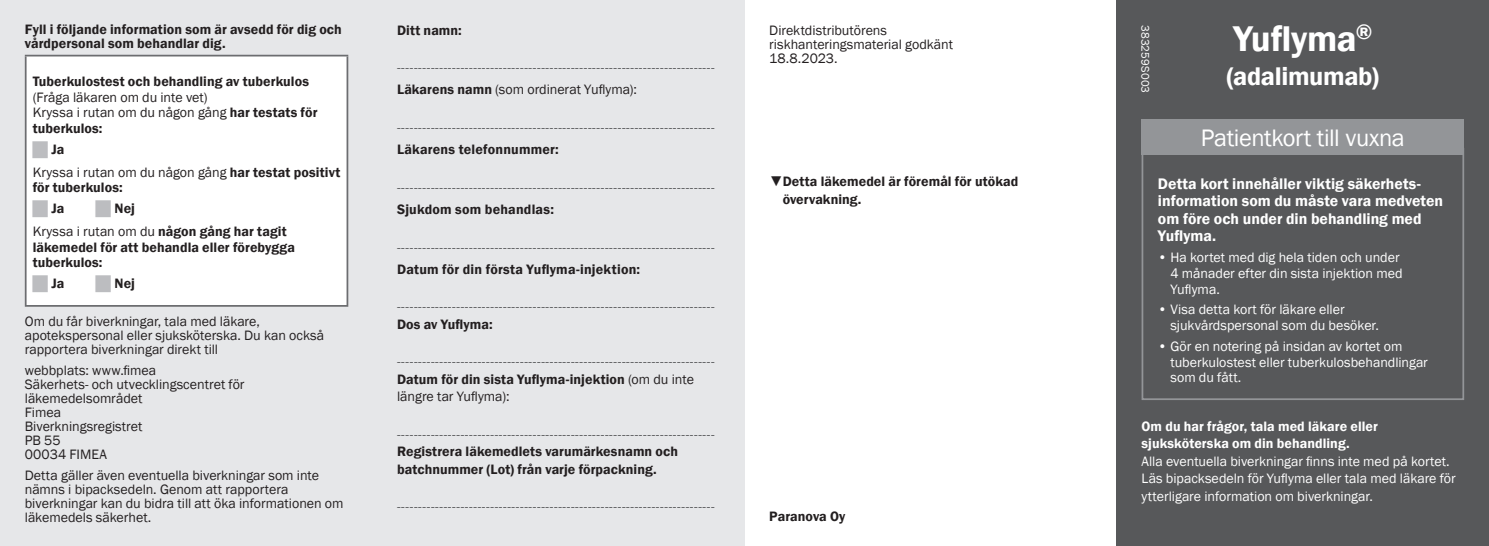
<style>
.page{position:relative;width:1489px;height:546px;background:#fff}
.page>*{position:absolute;margin:0;border:0;box-sizing:border-box;transform-origin:0 0}
.C__Generic_Name{font:600 36.75px "Franklin Gothic";letter-spacing:-.015em;color:#fff}
.E__Body__Book{font:600 26.25px "Franklin Gothic";letter-spacing:-.015em;color:#fff}
.C__Generic_Name-2{font:24.5px "Franklin Gothic";letter-spacing:-.02em;color:#fff}
.F__Body_Bold__Demi{font:600 15.75px/17.5px "Franklin Gothic";color:#fff}
.E__Body__Book-2{font:14px "Franklin Gothic";color:#57585a}
.E__Body__Book-3{font:14px/14px "Franklin Gothic";color:#231f20}
.E__Body__Book-4{font:600 14px/17.5px "Franklin Gothic";letter-spacing:.005em;color:#231f20}
.F__Body_Bold__Demi-2{font:14px/15.8px "Franklin Gothic";color:#fff}
.E__Body__Book-5{font:14px/17.5px "Franklin Gothic";color:#fff}
.F_Body_Book{font:600 14px "Franklin Gothic";letter-spacing:.015em;color:#231f20}
.D__Item_number{font:11.38px "Franklin Gothic";letter-spacing:.02em;color:#fff}
.s1{font-weight:600}
.s2{color:#bcbdc0}
.s3{font-weight:400}
.s4{font-weight:400;font-size:14.35px}
</style>
<div class="page">
<div style="left:1116px;top:0;width:372px;height:546px;background:#57585a"></div>
<div style="left:1141px;top:148px;width:322px;height:252px;border:2px solid #939598"></div>
<div style="left:1141px;top:119px;width:322px;height:36px;background:#939598"></div>
<div style="left:0;top:0;width:744px;height:546px;background:#e6e7e9"></div>
<div style="left:26px;top:56px;width:321px;height:250px;background:#fff"></div>
<hr style="left:25px;top:55px;width:323px;height:1px;background:#6c6d70">
<hr style="left:25px;top:56px;width:2px;height:249px;background:#6c6d70">
<hr style="left:346px;top:56px;width:2px;height:249px;background:#6c6d70">
<hr style="left:25px;top:305px;width:323px;height:2px;background:#6c6d70">
<p class="E__Body__Book-4" style="left:25px;top:20px;width:318px">Fyll i följande information som är avsedd för dig och</p>
<p class="E__Body__Book-4" style="left:25px;top:34px;width:202px">vårdpersonal som behandlar dig.</p>
<p class="E__Body__Book-4" style="left:33px;top:72px;width:278px">Tuberkulostest och behandling av tuberkulos</p>
<p class="E__Body__Book-3" style="left:33px;top:90px;width:176px">(Fråga läkaren om du inte vet)</p>
<p class="E__Body__Book-3" style="left:33px;top:105px;width:286px;line-height:15.8px">Kryssa i rutan om du någon gång <span class="s1">har testats för tuberkulos:</span></p>
<p class="E__Body__Book-4" style="left:33px;top:140px;width:33px"><span class="s2">█</span>Ja</p>
<p class="E__Body__Book-4" style="left:33px;top:164px;width:309px;line-height:15.8px"><span class="s3">Kryssa i rutan om du någon gång</span> har testat positivt för tuberkulos:</p>
<p class="E__Body__Book-4" style="left:33px;top:200px;width:33px"><span class="s2">█</span>Ja</p>
<p class="E__Body__Book-4" style="left:96px;top:200px;width:41px"><span class="s2">█</span> Nej</p>
<p class="E__Body__Book-4" style="left:33px;top:223px;width:264px;line-height:15.8px"><span class="s3">Kryssa i rutan om du</span> någon gång har tagit läkemedel för att behandla eller förebygga tuberkulos:</p>
<p class="E__Body__Book-4" style="left:33px;top:275px;width:33px"><span class="s2">█</span>Ja</p>
<p class="E__Body__Book-4" style="left:96px;top:275px;width:41px"><span class="s2">█</span> Nej</p>
<p class="E__Body__Book-3" style="left:25px;top:314px;width:301px">Om du får biverkningar, tala med läkare, apotekspersonal eller sjuksköterska. Du kan också rapportera biverkningar direkt till</p>
<p class="E__Body__Book-3" style="left:25px;top:363px;width:133px">webbplats: www.fimea</p>
<p class="E__Body__Book-3" style="left:25px;top:377px;width:221px">Säkerhets- och utvecklingscentret för läkemedelsområdet</p>
<p class="E__Body__Book-3" style="left:25px;top:405px;width:38px">Fimea</p>
<p class="E__Body__Book-3" style="left:25px;top:419px;width:119px">Biverkningsregistret</p>
<p class="E__Body__Book-3" style="left:25px;top:433px;width:37px">PB 55</p>
<p class="E__Body__Book-3" style="left:25px;top:447px;width:84px">00034 FIMEA</p>
<p class="E__Body__Book-3" style="left:25px;top:468px;width:320px">Detta gäller även eventuella biverkningar som inte nämns i bipacksedeln. Genom att rapportera biverkningar kan du bidra till att öka informationen om läkemedels säkerhet.</p>
<p class="E__Body__Book-4" style="left:397px;top:21px;width:66px">Ditt namn:</p>
<p class="E__Body__Book-2" style="left:397px;top:59px;width:319px">---------------------------------------------------------------------------</p>
<p class="E__Body__Book-3" style="left:397px;top:83px;width:241px"><span class="s1">Läkarens namn</span> (som ordinerat Yuflyma):</p>
<p class="E__Body__Book-2" style="left:397px;top:118px;width:319px">---------------------------------------------------------------------------</p>
<p class="F_Body_Book" style="left:397px;top:141px;width:163px">Läkarens telefonnummer:</p>
<p class="E__Body__Book-2" style="left:397px;top:178px;width:319px">---------------------------------------------------------------------------</p>
<p class="F_Body_Book" style="left:397px;top:201px;width:158px">Sjukdom som behandlas:</p>
<p class="E__Body__Book-2" style="left:397px;top:238px;width:319px">---------------------------------------------------------------------------</p>
<p class="F_Body_Book" style="left:397px;top:261px;width:244px">Datum för din första Yuflyma-injektion:</p>
<p class="E__Body__Book-2" style="left:397px;top:298px;width:319px">---------------------------------------------------------------------------</p>
<p class="E__Body__Book-4" style="left:397px;top:315px;width:97px">Dos av Yuflyma:</p>
<p class="E__Body__Book-2" style="left:397px;top:353px;width:319px">---------------------------------------------------------------------------</p>
<p class="E__Body__Book-4" style="left:397px;top:370px;width:298px">Datum för din sista Yuflyma-injektion <span class="s3">(om du inte längre tar Yuflyma):</span></p>
<p class="E__Body__Book-2" style="left:397px;top:425px;width:319px">---------------------------------------------------------------------------</p>
<p class="E__Body__Book-4" style="left:397px;top:443px;width:282px">Registrera läkemedlets varumärkesnamn och batchnummer (Lot) från varje förpackning.</p>
<p class="E__Body__Book-2" style="left:397px;top:497px;width:319px">---------------------------------------------------------------------------</p>
<p class="E__Body__Book-3" style="left:769px;top:23px;width:185px">Direktdistributörens riskhanteringsmaterial godkänt<br>18.8.2023.</p>
<p class="E__Body__Book-4" style="left:782px;top:173px;width:237px;text-indent:-13px"><span class="s4">▼</span>Detta läkemedel är föremål för utökad övervakning.</p>
<p class="E__Body__Book-4" style="left:769px;top:507px;width:78px">Paranova Oy</p>
<p class="D__Item_number" style="left:1152px;top:25px;width:70px;rotate:90deg">383259S003</p>
<p class="C__Generic_Name" style="left:1233px;top:16px;width:140px">Yuflyma<sup>®</sup></p>
<p class="E__Body__Book" style="left:1226px;top:60px;width:154px">(adalimumab)</p>
<p class="C__Generic_Name-2" style="left:1200px;top:122px;width:205px">Patientkort till vuxna</p>
<p class="F__Body_Bold__Demi" style="left:1157px;top:175px;width:287px">Detta kort innehåller viktig säkerhets&shy;information som du måste vara medveten om före och under din behandling med<br>Yuflyma.</p>
<p class="F__Body_Bold__Demi-2" style="left:1170px;top:250px;width:234px;text-indent:-13px">• Ha kortet med dig hela tiden och under<br>4 månader efter din sista injektion med<br>Yuflyma.</p>
<p class="F__Body_Bold__Demi-2" style="left:1170px;top:302px;width:210px;text-indent:-13px">• Visa detta kort för läkare eller sjukvårdspersonal som du besöker.</p>
<p class="F__Body_Bold__Demi-2" style="left:1170px;top:338px;width:259px;text-indent:-13px">• Gör en notering på insidan av kortet om tuberkulostest eller tuberkulosbehandlingar som du fått.</p>
<p class="E__Body__Book-5" style="left:1141px;top:417px;width:316px"><span class="s1">Om du har frågor, tala med läkare eller sjuksköterska om din behandling.<br></span>Alla eventuella biverkningar finns inte med på kortet.<br>Läs bipacksedeln för Yuflyma eller tala med läkare för ytterligare information om biverkningar.</p>
</div>
